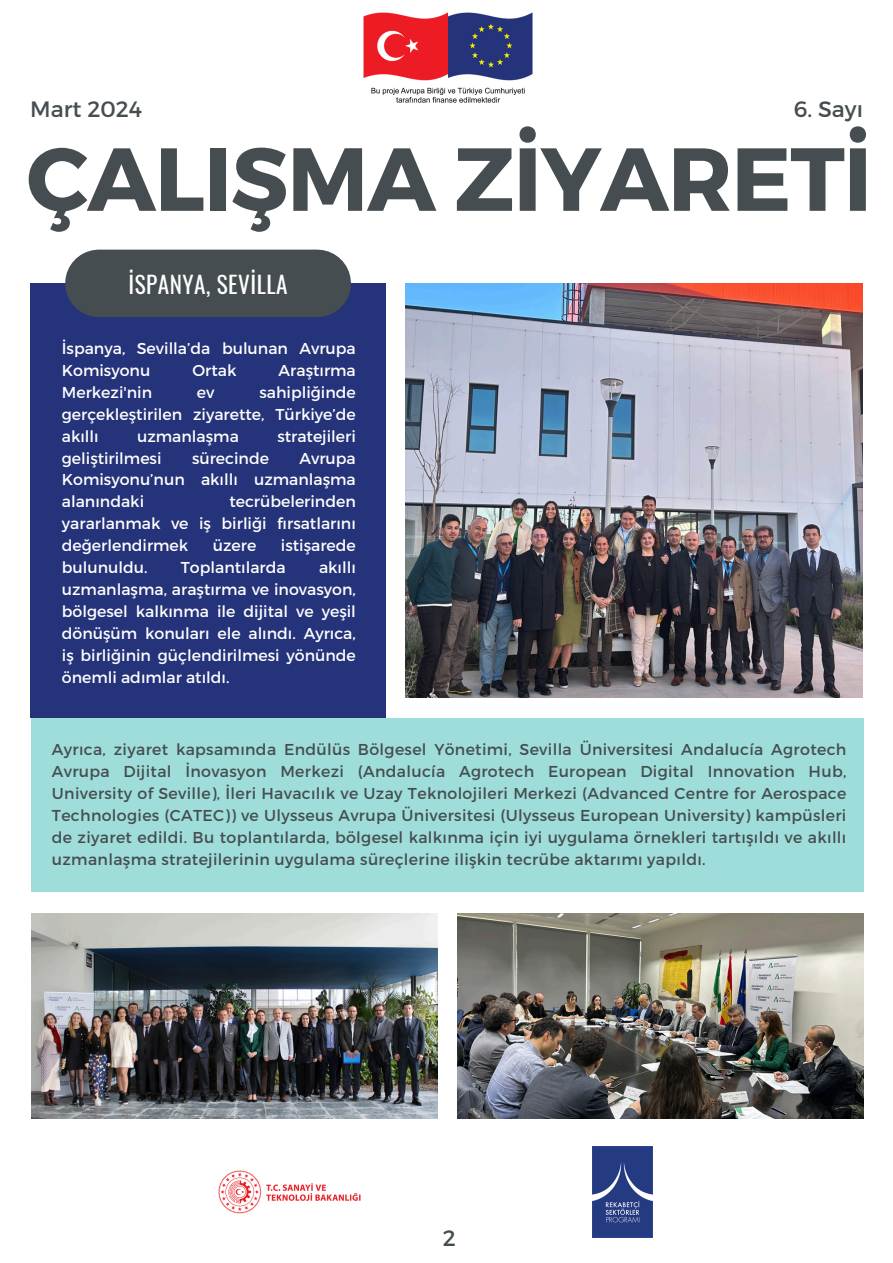
<style>
.page{position:relative;width:893px;height:1263px;background:#fff}
.page>*{position:absolute;margin:0;border:0;box-sizing:border-box;transform-origin:0 0}
.t1{font:700 89.25px "Montserrat";letter-spacing:-.015em;color:#464d50}
.t2{font:23.25px "Oswald";letter-spacing:.02em;color:#fff}
.t3{font:22.2px "Montserrat";color:#464d50}
.t4{font:15.75px/21.9px "Montserrat";letter-spacing:.02em;color:#464d50;text-align:justify}
.t5{font:15.75px/21.9px "Montserrat";color:#fefefe;text-align:justify}
</style>
<div class="page">
<img style="left:405px;top:283px;width:458px;height:414px">
<div style="left:32px;top:719px;width:832px;height:173px;background:#9eddda"></div>
<img style="left:363px;top:12px;width:170px;height:91px">
<img style="left:218px;top:1170px;width:143px;height:44px">
<img style="left:592px;top:1146px;width:61px;height:91px">
<div style="left:30px;top:283px;width:356px;height:435px;background:#24337a"></div>
<div style="left:99px;top:250px;width:218px;height:67px;background:#464d50"></div>
<img style="left:32px;top:913px;width:405px;height:205px">
<img style="left:457px;top:913px;width:406px;height:205px">
<p class="t3" style="left:30px;top:94px;width:113px">Mart 2024</p>
<p class="t1" style="left:27px;top:121px;width:847px">ÇALIŞMA ZİYARETİ</p>
<p class="t2" style="left:128px;top:266px;width:161px">İSPANYA, SEVİLLA</p>
<p class="t3" style="left:794px;top:94px;width:71px">6. Sayı</p>
<p class="t5" style="left:62px;top:336px;width:295px">İspanya, Sevilla’da bulunan Avrupa<br>Komisyonu</p>
<p class="t5" style="left:192px;top:358px;width:45px">Ortak</p>
<p class="t5" style="left:279px;top:358px;width:79px">Araştırma</p>
<p class="t5" style="left:62px;top:380px;width:295px;text-indent:197px">sahipliğinde gerçekleştirilen ziyarette, Türkiye’de akıllı</p>
<p class="t5" style="left:62px;top:380px;width:92px">Merkezi'nin</p>
<p class="t5" style="left:197px;top:380px;width:19px">ev</p>
<p class="t5" style="left:137px;top:424px;width:103px">uzmanlaşma</p>
<p class="t5" style="left:277px;top:424px;width:80px">stratejileri</p>
<p class="t5" style="left:62px;top:446px;width:101px">geliştirilmesi</p>
<p class="t5" style="left:192px;top:446px;width:78px">sürecinde</p>
<p class="t5" style="left:62px;top:446px;width:295px;text-indent:238px">Avrupa Komisyonu’nun akıllı uzmanlaşma alanındaki</p>
<p class="t5" style="left:62px;top:490px;width:295px;text-indent:167px">tecrübelerinden yararlanmak ve iş birliği fırsatlarını değerlendirmek</p>
<p class="t5" style="left:213px;top:534px;width:45px">üzere</p>
<p class="t5" style="left:281px;top:534px;width:76px">istişarede</p>
<p class="t5" style="left:62px;top:556px;width:295px;text-indent:257px">akıllı uzmanlaşma, araştırma ve inovasyon, bölgesel kalkınma ile dijital ve yeşil dönüşüm konuları ele alındı. Ayrıca, iş birliğinin güçlendirilmesi yönünde önemli adımlar atıldı.</p>
<p class="t5" style="left:62px;top:556px;width:87px">bulunuldu.</p>
<p class="t5" style="left:181px;top:556px;width:106px">Toplantılarda</p>
<p class="t4" style="left:52px;top:738px;width:796px">Ayrıca, ziyaret kapsamında Endülüs Bölgesel Yönetimi, Sevilla Üniversitesi Andalucía Agrotech Avrupa Dijital İnovasyon Merkezi (Andalucía Agrotech European Digital Innovation Hub, University of Seville), İleri Havacılık ve Uzay Teknolojileri Merkezi (Advanced Centre for Aerospace Technologies (CATEC)) ve Ulysseus Avrupa Üniversitesi (Ulysseus European University) kampüsleri de ziyaret edildi. Bu toplantılarda, bölgesel kalkınma için iyi uygulama örnekleri tartışıldı ve akıllı uzmanlaşma stratejilerinin uygulama süreçlerine ilişkin tecrübe aktarımı yapıldı.</p>
<h2 class="t3" style="left:443px;top:1224px;width:15px">2</h2>
</div>
